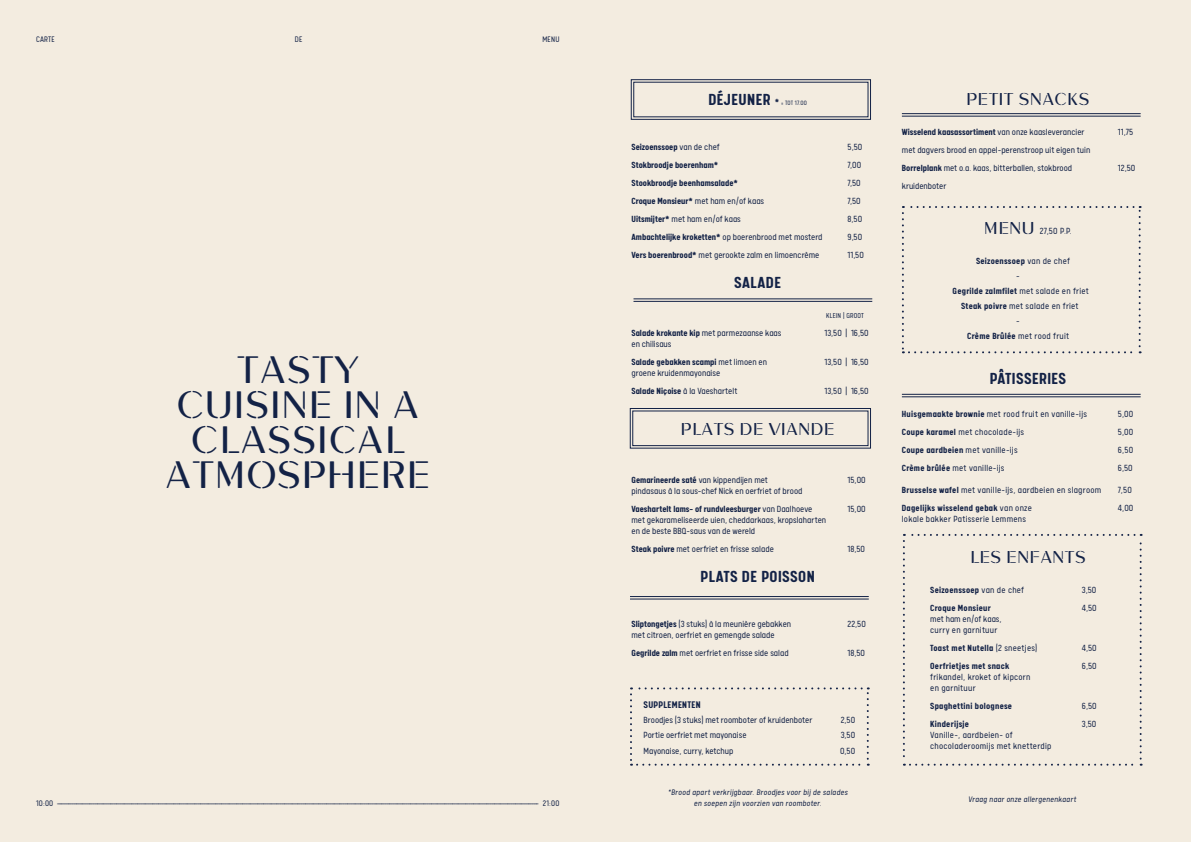
<style>
.page{position:relative;width:1191px;height:842px;background:#f3ece0}
.page>*{position:absolute;margin:0;border:0;box-sizing:border-box;transform-origin:0 0}
.t1{font:40px/35px "Delacroix";letter-spacing:.025em;color:#132246;text-align:center}
.t2{font:18px "Delacroix";letter-spacing:.025em;color:#132246}
.t3{font:700 18px "Calps";letter-spacing:.025em;color:#132246}
.t4{font:700 10.8px "Calps";letter-spacing:.025em;color:#132246}
.t5{font:300 10px "Calps";color:#132246}
.t6{font:300 10px/15px "Calps";letter-spacing:.025em;color:#132246;text-align:center}
.t7{font:700 10px "Calps";color:#132246}
.t8{font:700 10px "Calps";letter-spacing:.025em;color:#132246}
.t9{font:300 9px "Calps";letter-spacing:.025em;color:#132246}
.t10{font:italic 300 9px "Calps";letter-spacing:.025em;color:#132246}
.t11{font:300 8px "Calps";letter-spacing:.025em;color:#132246}
.t12{font:300 7px "Calps";letter-spacing:.015em;color:#132246}
.s1{font-weight:700;font-size:18px}
.s2{font-weight:700;font-size:10px}
.s3{font-weight:300}
.s4{font-weight:700}
.s5{font-family:"Delacroix";font-weight:400;font-size:18px}
</style>
<div class="page">
<hr style="left:633px;top:299px;width:239px;height:1px;background:#132246">
<hr style="left:633px;top:301px;width:239px;height:1px;background:#132246">
<hr style="left:630px;top:596px;width:238px;height:1px;background:#132246">
<hr style="left:630px;top:599px;width:238px;height:1px;background:#132246">
<svg style="left:631px;top:79px;width:240px;height:41px"></svg>
<svg style="left:630px;top:408px;width:241px;height:41px"></svg>
<div style="left:632px;top:411px;width:236px;height:35px;border:1px solid #132246"></div>
<svg style="left:902px;top:206px;width:238px;height:147px"></svg>
<svg style="left:630px;top:687px;width:238px;height:79px"></svg>
<hr style="left:902px;top:394px;width:238px;height:1px;background:#132246">
<hr style="left:902px;top:397px;width:238px;height:1px;background:#132246">
<hr style="left:902px;top:113px;width:238px;height:1px;background:#132246">
<hr style="left:902px;top:116px;width:238px;height:1px;background:#132246">
<svg style="left:903px;top:534px;width:238px;height:232px"></svg>
<p class="t9" style="left:36px;top:34px;width:20px">CARTE</p>
<p class="t9" style="left:295px;top:34px;width:9px">DE</p>
<p class="t9" style="left:542px;top:34px;width:19px">MENU</p>
<p class="t1" style="left:165px;top:353px;width:266px">TASTY<br>CUISINE IN A<br>CLASSICAL<br>ATMOSPHERE</p>
<p class="t9" style="left:36px;top:798px;width:525px">1 0 : 0 0 ------------------------------------------------------------------------------------------------------------------------------------------------------------------------------------------------------------------------------------------------------------ 2 1 : 0 0</p>
<p class="t12" style="left:708px;top:99px;width:100px"><span class="s1">DÉJEUNER</span> <span class="s2">*</span> = TOT 17.00</p>
<p class="t7" style="left:631px;top:141px;width:90px">Seizoenssoep <span class="s3">van de chef</span></p>
<p class="t5" style="left:847px;top:141px;width:16px">5,50</p>
<p class="t7" style="left:631px;top:159px;width:88px">Stokbroodje boerenham*</p>
<p class="t5" style="left:847px;top:159px;width:15px">7,00</p>
<p class="t7" style="left:631px;top:177px;width:108px">Stookbroodje beenhamsalade*</p>
<p class="t5" style="left:847px;top:177px;width:15px">7,50</p>
<p class="t7" style="left:631px;top:195px;width:134px">Croque Monsieur* <span class="s3">met ham en/of kaas</span></p>
<p class="t5" style="left:847px;top:195px;width:15px">7,50</p>
<p class="t5" style="left:631px;top:213px;width:111px"><span class="s4">Uitsmijter*</span> met ham en/of kaas</p>
<p class="t5" style="left:847px;top:213px;width:16px">8,50</p>
<p class="t7" style="left:631px;top:231px;width:192px">Ambachtelijke kroketten* <span class="s3">op boerenbrood met mosterd</span></p>
<p class="t5" style="left:847px;top:231px;width:16px">9,50</p>
<p class="t5" style="left:631px;top:249px;width:189px"><span class="s4">Vers boerenbrood*</span> met gerookte zalm en limoencrème</p>
<p class="t5" style="left:847px;top:249px;width:18px">11,50</p>
<p class="t3" style="left:734px;top:272px;width:48px">SALADE</p>
<p class="t11" style="left:826px;top:311px;width:39px">KLEIN | GROOT</p>
<p class="t5" style="left:631px;top:327px;width:151px"><span class="s4">Salade krokante kip</span> met parmezaanse kaas</p>
<p class="t5" style="left:824px;top:327px;width:46px">13,50 | 16,50</p>
<p class="t5" style="left:631px;top:338px;width:41px">en chilisaus</p>
<p class="t7" style="left:631px;top:356px;width:137px">Salade gebakken scampi <span class="s3">met limoen en</span></p>
<p class="t5" style="left:824px;top:356px;width:46px">13,50 | 16,50</p>
<p class="t5" style="left:631px;top:367px;width:90px">groene kruidenmayonaise</p>
<p class="t5" style="left:631px;top:385px;width:107px"><span class="s4">Salade Niçoise</span> à la Vaeshartelt</p>
<p class="t5" style="left:824px;top:385px;width:46px">13,50 | 16,50</p>
<p class="t2" style="left:681px;top:419px;width:155px">PLATS DE VIANDE</p>
<p class="t5" style="left:631px;top:474px;width:138px"><span class="s4">Gemarineerde saté</span> van kippendijen met</p>
<p class="t5" style="left:847px;top:474px;width:20px">15,00</p>
<p class="t5" style="left:631px;top:485px;width:172px">pindasaus à la sous-chef Nick en oerfriet of brood</p>
<p class="t7" style="left:631px;top:503px;width:182px">Vaeshartelt lams- of rundvleesburger <span class="s3">van Daalhoeve</span></p>
<p class="t5" style="left:847px;top:503px;width:20px">15,00</p>
<p class="t5" style="left:631px;top:514px;width:196px">met gekarameliseerde uien, cheddarkaas, kropslaharten</p>
<p class="t5" style="left:631px;top:525px;width:125px">en de beste BBQ-saus van de wereld</p>
<p class="t5" style="left:631px;top:543px;width:144px"><span class="s4">Steak poivre</span> met oerfriet en frisse salade</p>
<p class="t5" style="left:847px;top:543px;width:19px">18,50</p>
<p class="t3" style="left:700px;top:566px;width:116px">PLATS DE POISSON</p>
<p class="t5" style="left:631px;top:618px;width:161px"><span class="s4">Sliptongetjes</span> (3 stuks) à la meunière gebakken</p>
<p class="t5" style="left:847px;top:618px;width:20px">22,50</p>
<p class="t5" style="left:631px;top:629px;width:145px">met citroen, oerfriet en gemengde salade</p>
<p class="t5" style="left:631px;top:647px;width:159px"><span class="s4">Gegrilde zalm</span> met oerfriet en frisse side salad</p>
<p class="t5" style="left:847px;top:647px;width:19px">18,50</p>
<p class="t4" style="left:643px;top:698px;width:59px">SUPPLEMENTEN</p>
<p class="t5" style="left:643px;top:714px;width:170px">Broodjes (3 stuks) met roomboter of kruidenboter</p>
<p class="t5" style="left:841px;top:714px;width:16px">2,50</p>
<p class="t5" style="left:643px;top:729px;width:104px">Portie oerfriet met mayonaise</p>
<p class="t5" style="left:840px;top:729px;width:16px">3,50</p>
<p class="t5" style="left:643px;top:745px;width:91px">Mayonaise, curry, ketchup</p>
<p class="t5" style="left:840px;top:745px;width:17px">0,50</p>
<p class="t10" style="left:668px;top:787px;width:181px">*Brood apart verkrijgbaar. Broodjes voor bij de salades</p>
<p class="t10" style="left:693px;top:798px;width:129px">en soepen zijn voorzien van roomboter.</p>
<p class="t2" style="left:966px;top:89px;width:124px">PETIT SNACKS</p>
<p class="t7" style="left:902px;top:125px;width:184px">Wisselend kaasassortiment <span class="s3">van onze kaasleverancier</span></p>
<p class="t5" style="left:1118px;top:126px;width:17px">11,75</p>
<p class="t5" style="left:902px;top:144px;width:190px">met dagvers brood en appel-perenstroop uit eigen tuin</p>
<p class="t5" style="left:902px;top:162px;width:172px"><span class="s4">Borrelplank</span> met o.a. kaas, bitterballen, stokbrood</p>
<p class="t5" style="left:1118px;top:162px;width:19px">12,50</p>
<p class="t5" style="left:902px;top:180px;width:46px">kruidenboter</p>
<p class="t5" style="left:984px;top:225px;width:89px"><span class="s5">MENU</span> 27,50 P.P.</p>
<p class="t8" style="left:976px;top:254px;width:95px">Seizoenssoep <span class="s3">van de chef</span></p>
<p class="t5" style="left:1016px;top:270px;width:5px">-</p>
<p class="t6" style="left:952px;top:283px;width:138px"><span class="s4">Gegrilde zalmfilet</span> met salade en friet<br><span class="s4">Steak poivre</span> met salade en friet</p>
<p class="t5" style="left:1016px;top:315px;width:5px">-</p>
<p class="t6" style="left:967px;top:328px;width:103px"><span class="s4">Crème Brûlée</span> met rood fruit</p>
<p class="t3" style="left:990px;top:367px;width:78px">PÂTISSERIES</p>
<p class="t6" style="left:902px;top:406px;width:187px"><span class="s4">Huisgemaakte brownie</span> met rood fruit en vanille-ijs</p>
<p class="t5" style="left:1118px;top:408px;width:17px">5,00</p>
<p class="t6" style="left:902px;top:424px;width:124px"><span class="s4">Coupe karamel</span> met chocolade-ijs</p>
<p class="t5" style="left:1118px;top:426px;width:17px">5,00</p>
<p class="t8" style="left:902px;top:443px;width:117px">Coupe aardbeien <span class="s3">met vanille-ijs</span></p>
<p class="t5" style="left:1118px;top:444px;width:17px">6,50</p>
<p class="t6" style="left:902px;top:460px;width:104px"><span class="s4">Crème brûlée</span> met vanille-ijs</p>
<p class="t5" style="left:1118px;top:462px;width:16px">6,50</p>
<p class="t6" style="left:902px;top:482px;width:201px"><span class="s4">Brusselse wafel</span> met vanille-ijs, aardbeien en slagroom</p>
<p class="t5" style="left:1118px;top:484px;width:15px">7,50</p>
<p class="t8" style="left:902px;top:501px;width:132px">Dagelijks wisselend gebak <span class="s3">van onze</span></p>
<p class="t5" style="left:1118px;top:502px;width:17px">4,00</p>
<p class="t6" style="left:902px;top:511px;width:125px">lokale bakker Patisserie Lemmens</p>
<p class="t2" style="left:970px;top:547px;width:117px">LES ENFANTS</p>
<p class="t8" style="left:930px;top:583px;width:95px">Seizoenssoep <span class="s3">van de chef</span></p>
<p class="t5" style="left:1082px;top:584px;width:16px">3,50</p>
<p class="t8" style="left:930px;top:601px;width:62px">Croque Monsieur</p>
<p class="t5" style="left:1082px;top:602px;width:16px">4,50</p>
<p class="t5" style="left:930px;top:613px;width:73px">met ham en/of kaas,</p>
<p class="t6" style="left:930px;top:622px;width:69px">curry en garnituur</p>
<p class="t8" style="left:930px;top:641px;width:109px">Toast met Nutella <span class="s3">(2 sneetjes)</span></p>
<p class="t5" style="left:1082px;top:642px;width:16px">4,50</p>
<p class="t8" style="left:930px;top:659px;width:81px">Oerfrietjes met snack</p>
<p class="t5" style="left:1082px;top:660px;width:16px">6,50</p>
<p class="t6" style="left:930px;top:669px;width:102px">frikandel, kroket of kipcorn</p>
<p class="t6" style="left:930px;top:680px;width:47px">en garnituur</p>
<p class="t8" style="left:930px;top:699px;width:83px">Spaghettini bolognese</p>
<p class="t5" style="left:1082px;top:700px;width:16px">6,50</p>
<p class="t8" style="left:930px;top:717px;width:40px">Kinderijsje</p>
<p class="t5" style="left:1082px;top:718px;width:16px">3,50</p>
<p class="t6" style="left:930px;top:727px;width:84px">Vanille-, aardbeien- of</p>
<p class="t6" style="left:930px;top:738px;width:123px">chocoladeroomijs met knetterdip</p>
<p class="t10" style="left:968px;top:794px;width:109px">Vraag naar onze allergenenkaart</p>
</div>
